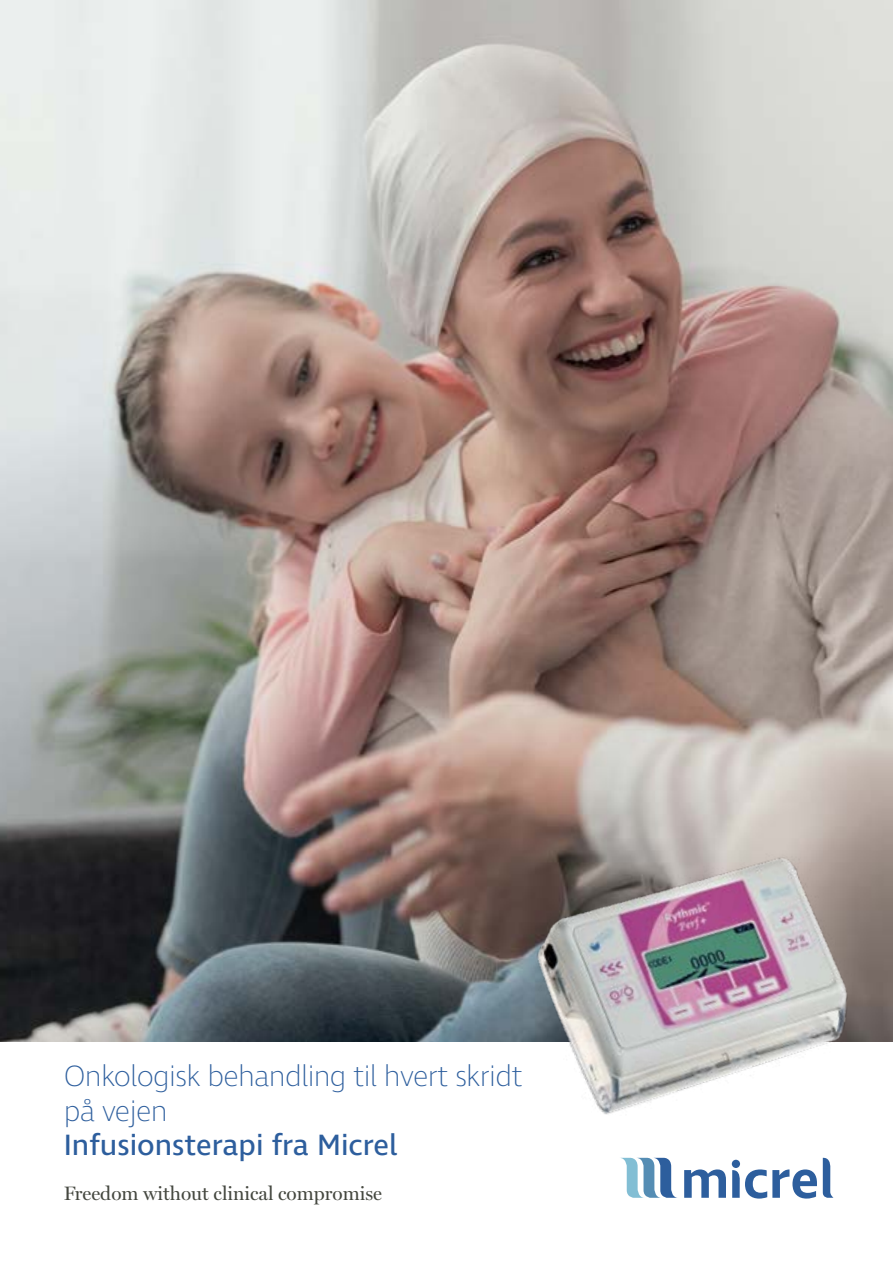
<style>
.page{position:relative;width:893px;height:1263px;background:#fff}
.page>*{position:absolute;margin:0;border:0;box-sizing:border-box;transform-origin:0 0}
.t1{font:200 30px/34.5px "Ingra";letter-spacing:-.025em;color:#2d5e9d}
.t2{font:30px "Ingra";color:#2d5e9d}
.t3{font:19.5px "Miller Display";color:#44473f}
</style>
<div class="page">
<img style="left:0;top:0;width:893px;height:1042px">
<svg style="left:623px;top:1159px;width:54px;height:39px"></svg>
<div style="left:732px;top:1160px;width:8px;height:8px;background:#2d5e9d;border-radius:50%"></div>
<svg style="left:684px;top:1169px;width:42px;height:29px"></svg>
<svg style="left:732px;top:1169px;width:85px;height:29px"></svg>
<svg style="left:823px;top:1159px;width:10px;height:39px"></svg>
<img style="left:509px;top:817px;width:371px;height:342px">
<p class="t1" style="left:64px;top:1060px;width:460px">Onkologisk behandling til hvert skridt på vejen</p>
<p class="t2" style="left:64px;top:1126px;width:335px">Infusionsterapi fra Micrel</p>
<p class="t3" style="left:64px;top:1182px;width:320px">Freedom without clinical compromise</p>
</div>
